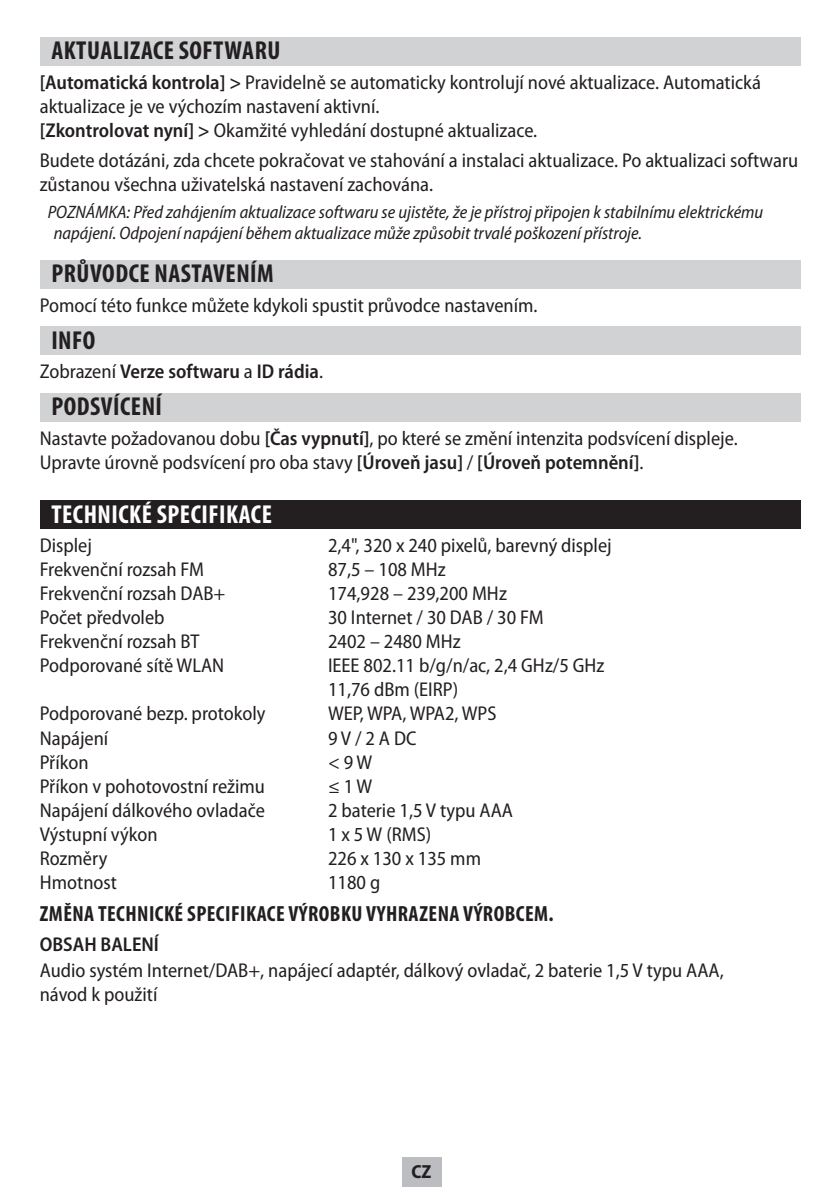
<style>
.page{position:relative;width:840px;height:1191px;background:#fff}
.page>*{position:absolute;margin:0;border:0;box-sizing:border-box;transform-origin:0 0}
.Podnadpis{font:700 condensed 26px "Myriad Pro";letter-spacing:.02em;color:#231f20}
.Nadpis{font:700 condensed 26px "Myriad Pro";letter-spacing:.02em;color:#fff}
.Tučný_text{font:700 condensed 22px "Myriad Pro";letter-spacing:.02em;color:#231f20}
.Text{font:semi-condensed 20px/24px "Myriad Pro";color:#231f20}
.Text-2{font:600 semi-condensed 20px "Myriad Pro";color:#231f20}
.Tučný_text-2{font:600 semi-condensed 20px "Myriad Pro";color:#231f20}
.t1{font:700 semi-condensed 19px "Myriad Pro";color:#231f20}
.Note{font:italic semi-condensed 18px/21.6px "Myriad Pro";color:#231f20}
.s1{font-weight:600}
.s2{font-weight:400}
</style>
<div class="page">
<div style="left:401px;top:1157px;width:40px;height:29px;background:#bcbdc0"></div>
<div style="left:40px;top:37px;width:759px;height:29px;background:#d1d2d4"></div>
<div style="left:40px;top:260px;width:759px;height:28px;background:#d1d2d4"></div>
<div style="left:40px;top:326px;width:759px;height:29px;background:#d1d2d4"></div>
<div style="left:40px;top:393px;width:759px;height:29px;background:#d1d2d4"></div>
<div style="left:40px;top:500px;width:759px;height:29px;background:#231f20"></div>
<p class="Podnadpis" style="left:51px;top:34px;width:230px">AKTUALIZACE SOFTWARU</p>
<p class="Text" style="left:40px;top:70px;width:722px"><span class="s1">[Automatická kontrola] &gt;</span> Pravidelně se automaticky kontrolují nové aktualizace. Automatická aktualizace je ve výchozím nastavení aktivní.</p>
<p class="Text" style="left:40px;top:118px;width:499px"><span class="s1">[Zkontrolovat nyní] &gt;</span> Okamžité vyhledání dostupné aktualizace.</p>
<p class="Text" style="left:40px;top:148px;width:759px">Budete dotázáni, zda chcete pokračovat ve stahování a instalaci aktualizace. Po aktualizaci softwaru zůstanou všechna uživatelská nastavení zachována.</p>
<p class="Note" style="left:54px;top:201px;width:710px;text-indent:-6px">POZNÁMKA: Před zahájením aktualizace softwaru se ujistěte, že je přístroj připojen k stabilnímu elektrickému napájení. Odpojení napájení během aktualizace může způsobit trvalé poškození přístroje.</p>
<p class="Podnadpis" style="left:51px;top:257px;width:224px">PRŮVODCE NASTAVENÍM</p>
<p class="Text" style="left:40px;top:293px;width:499px">Pomocí této funkce můžete kdykoli spustit průvodce nastavením.</p>
<p class="Podnadpis" style="left:51px;top:324px;width:46px">INFO</p>
<p class="Text-2" style="left:40px;top:359px;width:285px"><span class="s2">Zobrazení</span> Verze softwaru <span class="s2">a</span> ID rádia<span class="s2">.</span></p>
<p class="Podnadpis" style="left:51px;top:390px;width:112px">PODSVÍCENÍ</p>
<p class="Text" style="left:40px;top:426px;width:699px">Nastavte požadovanou dobu <span class="s1">[Čas vypnutí]</span>, po které se změní intenzita podsvícení displeje.<br>Upravte úrovně podsvícení pro oba stavy <span class="s1">[Úroveň jasu]</span> / <span class="s1">[Úroveň potemnění]</span>.</p>
<p class="Nadpis" style="left:51px;top:498px;width:222px">TECHNICKÉ SPECIFIKACE</p>
<p class="Text" style="left:40px;top:533px;width:54px">Displej</p>
<p class="Text" style="left:328px;top:533px;width:285px">2,4", 320 x 240 pixelů, barevný displej</p>
<p class="Text" style="left:40px;top:557px;width:166px">Frekvenční rozsah FM</p>
<p class="Text" style="left:328px;top:557px;width:119px">87,5 – 108 MHz</p>
<p class="Text" style="left:40px;top:581px;width:187px">Frekvenční rozsah DAB+</p>
<p class="Text" style="left:328px;top:581px;width:180px">174,928 – 239,200 MHz</p>
<p class="Text" style="left:40px;top:605px;width:126px">Počet předvoleb</p>
<p class="Text" style="left:328px;top:605px;width:217px">30 Internet / 30 DAB / 30 FM</p>
<p class="Text" style="left:40px;top:629px;width:161px">Frekvenční rozsah BT</p>
<p class="Text" style="left:328px;top:629px;width:134px">2402 – 2480 MHz</p>
<p class="Text" style="left:40px;top:653px;width:186px">Podporované sítě WLAN</p>
<p class="Text" style="left:328px;top:653px;width:278px">IEEE 802.11 b/g/n/ac, 2,4 GHz/5 GHz</p>
<p class="Text" style="left:328px;top:677px;width:131px">11,76 dBm (EIRP)</p>
<p class="Text" style="left:40px;top:701px;width:227px">Podporované bezp. protokoly</p>
<p class="Text" style="left:328px;top:701px;width:170px">WEP, WPA, WPA2, WPS</p>
<p class="Text" style="left:40px;top:725px;width:70px">Napájení</p>
<p class="Text" style="left:328px;top:725px;width:90px">9 V / 2 A DC</p>
<p class="Text" style="left:40px;top:749px;width:50px">Příkon</p>
<p class="Text" style="left:328px;top:749px;width:46px">&lt; 9 W</p>
<p class="Text" style="left:40px;top:773px;width:227px">Příkon v pohotovostní režimu</p>
<p class="Text" style="left:328px;top:773px;width:46px">≤ 1 W</p>
<p class="Text" style="left:40px;top:797px;width:226px">Napájení dálkového ovladače</p>
<p class="Text" style="left:328px;top:797px;width:186px">2 baterie 1,5 V typu AAA</p>
<p class="Text" style="left:40px;top:821px;width:119px">Výstupní výkon</p>
<p class="Text" style="left:328px;top:821px;width:105px">1 x 5 W (RMS)</p>
<p class="Text" style="left:40px;top:845px;width:69px">Rozměry</p>
<p class="Text" style="left:328px;top:845px;width:154px">226 x 130 x 135 mm</p>
<p class="Text" style="left:40px;top:869px;width:79px">Hmotnost</p>
<p class="Text" style="left:328px;top:869px;width:54px">1180 g</p>
<p class="Tučný_text" style="left:40px;top:899px;width:514px">ZMĚNA TECHNICKÉ SPECIFIKACE VÝROBKU VYHRAZENA VÝROBCEM.</p>
<p class="Tučný_text-2" style="left:40px;top:932px;width:121px">OBSAH BALENÍ</p>
<p class="Text" style="left:40px;top:957px;width:685px">Audio systém Internet/DAB+, napájecí adaptér, dálkový ovladač, 2 baterie 1,5 V typu AAA, návod k použití</p>
<p class="t1" style="left:411px;top:1159px;width:21px">CZ</p>
</div>
